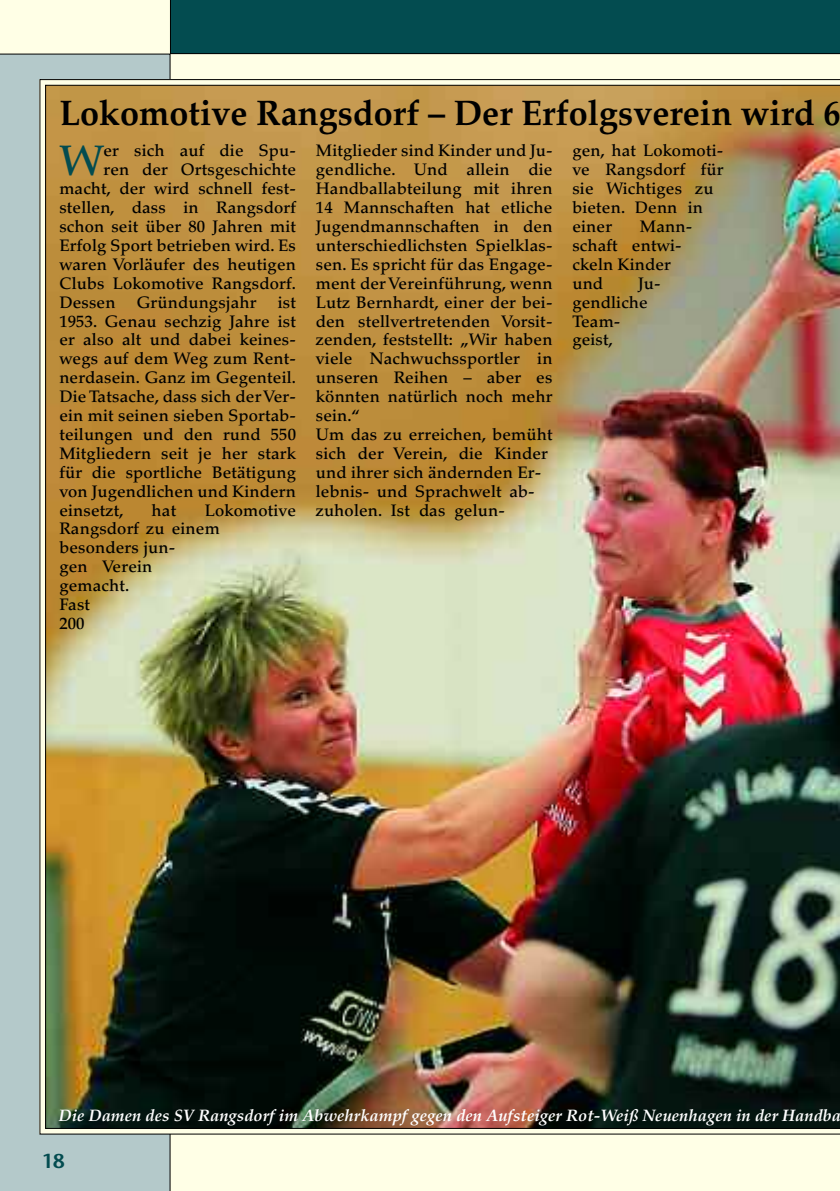
<style>
.page{position:relative;width:840px;height:1191px;background:#fff}
.page>*{position:absolute;margin:0;border:0;box-sizing:border-box;transform-origin:0 0}
.t1{font:500 42.4px "Palatino";color:#034c50}
.t2{font:700 35.6px "Palatino";color:#000;scale:.96 1}
.t3{font:600 20px "Stone Sans";color:#034c50}
.t4{font:500 16.6px/18.8px "Palatino";letter-spacing:.01em;color:#000}
.t5{font:italic 700 16.6px "Palatino";color:#fff}
</style>
<div class="page">
<div style="left:0;top:0;width:839px;height:1191px;background:#ffffe6"></div>
<div style="left:170px;top:0;width:669px;height:54px;background:#034c50"></div>
<svg style="left:0;top:54px;width:170px;height:1137px;background:#abbab7"></svg>
<img style="left:45px;top:85px;width:794px;height:1043px">
<h2 class="t2" style="left:59px;top:99px;width:814px">Lokomotive Rangsdorf – Der Erfolgsverein wird 6</h2>
<h1 class="t1" style="left:59px;top:144px;width:46px">W</h1>
<p class="t4" style="left:103px;top:143px;width:194px">er sich auf die Spu-</p>
<p class="t4" style="left:103px;top:162px;width:194px">ren der Ortsgeschichte</p>
<p class="t4" style="left:59px;top:181px;width:238px">macht, der wird schnell fest-</p>
<p class="t4" style="left:59px;top:200px;width:238px">stellen, dass in Rangsdorf</p>
<p class="t4" style="left:59px;top:219px;width:238px">schon seit über 80 Jahren mit</p>
<p class="t4" style="left:59px;top:238px;width:238px">Erfolg Sport betrieben wird. Es</p>
<p class="t4" style="left:59px;top:256px;width:238px">waren Vorläufer des heutigen</p>
<p class="t4" style="left:59px;top:275px;width:238px">Clubs Lokomotive Rangsdorf.</p>
<p class="t4" style="left:59px;top:294px;width:58px">Dessen</p>
<p class="t4" style="left:137px;top:294px;width:121px">Gründungsjahr</p>
<p class="t4" style="left:59px;top:294px;width:238px;text-align:justify;text-indent:218px">ist 1953. Genau sechzig Jahre ist er also alt und dabei keines&shy;wegs auf dem Weg zum Rent&shy;nerdasein. Ganz im Gegenteil.<br>Die Tatsache, dass sich der Ver&shy;ein mit seinen sieben Sportab&shy;teilungen und den rund 550<br>Mitgliedern seit je her stark für die sportliche Betätigung von Jugendlichen und Kindern einsetzt,</p>
<p class="t4" style="left:59px;top:502px;width:238px;text-indent:145px">Lokomotive<br>Rangsdorf zu einem besonders jun-<br>gen Verein<br>gemacht.<br>Fast<br>200</p>
<p class="t4" style="left:151px;top:502px;width:26px">hat</p>
<p class="t4" style="left:316px;top:143px;width:238px">Mitglieder sind Kinder und Ju&shy;gendliche. Und allein die<br>Handballabteilung mit ihren<br>14 Mannschaften hat etliche<br>Jugendmannschaften in den unterschiedlichsten Spielklas&shy;sen. Es spricht für das Engage&shy;ment der Vereinführung, wenn<br>Lutz Bernhardt, einer der bei&shy;den stellvertretenden Vorsit&shy;zenden, feststellt: „Wir haben viele Nachwuchssportler in unseren Reihen – aber es könnten natürlich noch mehr sein.“<br>Um das zu erreichen, bemüht sich der Verein, die Kinder und ihrer sich ändernden Er&shy;lebnis- und Sprachwelt ab&shy;zuholen. Ist das gelun-</p>
<p class="t4" style="left:572px;top:143px;width:153px">gen, hat Lokomoti&shy;ve Rangsdorf für sie Wichtiges zu bieten. Denn in einer</p>
<p class="t4" style="left:572px;top:219px;width:121px;text-indent:68px">Mann&shy;schaft entwi&shy;ckeln Kinder und</p>
<p class="t4" style="left:572px;top:275px;width:90px;text-indent:66px">Ju&shy;gendliche<br>Team&shy;geist,</p>
<p class="t5" style="left:59px;top:1109px;width:783px">Die Damen des SV Rangsdorf im Abwehrkampf gegen den Aufsteiger Rot-Weiß Neuenhagen in der Handba</p>
<p class="t3" style="left:42px;top:1153px;width:24px">18</p>
</div>
